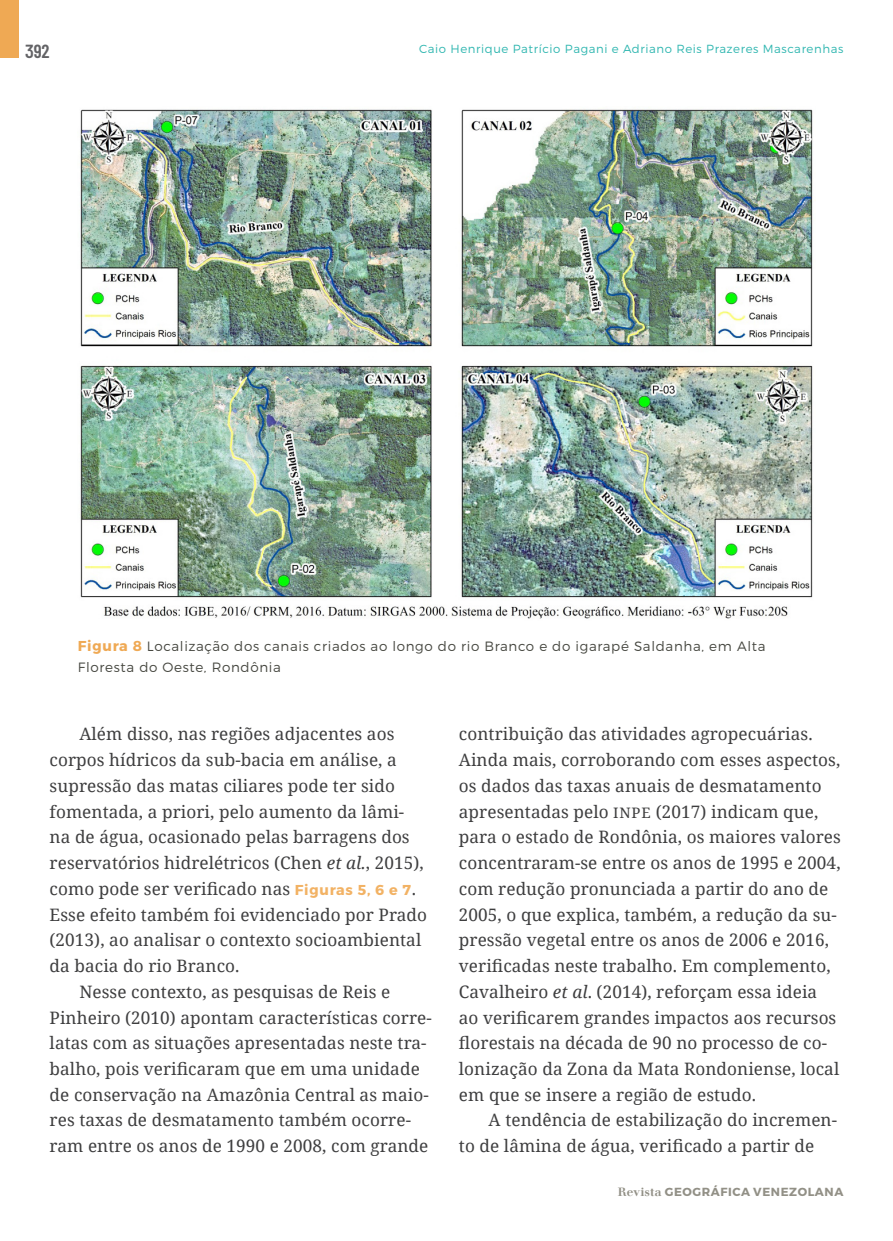
<style>
.page{position:relative;width:893px;height:1241px;background:#fff}
.page>*{position:absolute;margin:0;border:0;box-sizing:border-box;transform-origin:0 0}
.t1{font:600 18.9px "Barlow Condensed";color:#636366}
.t2{font:17.15px/25.7px "Noto Serif";letter-spacing:.005em;color:#3e3e3f}
.t3{font:300 13.47px/21px "Montserrat";letter-spacing:.05em;color:#474841}
.t4{font:300 11.72px "Montserrat";letter-spacing:.05em;color:#2fb6b0}
.t5{font:700 11.72px "Montserrat";letter-spacing:.05em;color:#929086}
.s1{font-weight:700;font-size:14.35px;color:#efa954}
.s2{font-style:italic}
.s3{font-family:"Montserrat";font-weight:700;font-size:14.35px;color:#f2b264}
.s4{font-size:14.35px}
.s5{font-family:"Walbaum Display";font-size:11.9px}
</style>
<div class="page">
<div style="left:0;top:0;width:18px;height:58px;background:#efa954"></div>
<img style="left:80px;top:109px;width:733px;height:510px">
<p class="t1" style="left:25px;top:39px;width:26px">392</p>
<p class="t4" style="left:419px;top:42px;width:426px">Caio Henrique Patrício Pagani e Adriano Reis Prazeres Mascarenhas</p>
<p class="t3" style="left:78px;top:635px;width:689px"><span class="s1">Figura 8</span> Localização dos canais criados ao longo do rio Branco e do igarapé Saldanha, em Alta<br>Floresta do Oeste, Rondônia</p>
<p class="t2" style="left:79px;top:720px;width:317px">Além disso, nas regiões adjacentes aos</p>
<p class="t2" style="left:50px;top:746px;width:349px">corpos hídricos da sub-bacia em análise, a</p>
<p class="t2" style="left:50px;top:772px;width:347px">supressão das matas ciliares pode ter sido</p>
<p class="t2" style="left:50px;top:797px;width:356px">fomentada, a priori, pelo aumento da lâmi-</p>
<p class="t2" style="left:50px;top:823px;width:362px">na de água, ocasionado pelas barragens dos</p>
<p class="t2" style="left:50px;top:849px;width:376px">reservatórios hidrelétricos (Chen <span class="s2">et al.</span>, 2015),</p>
<p class="t2" style="left:50px;top:875px;width:368px">como pode ser verificado nas <span class="s3">Figuras 5, 6 e 7</span>.</p>
<p class="t2" style="left:50px;top:900px;width:379px">Esse efeito também foi evidenciado por Prado</p>
<p class="t2" style="left:50px;top:926px;width:373px">(2013), ao analisar o contexto socioambiental</p>
<p class="t2" style="left:50px;top:952px;width:191px">da bacia do rio Branco.</p>
<p class="t2" style="left:79px;top:977px;width:312px">Nesse contexto, as pesquisas de Reis e</p>
<p class="t2" style="left:50px;top:1003px;width:384px">Pinheiro (2010) apontam características corre-</p>
<p class="t2" style="left:50px;top:1029px;width:378px">latas com as situações apresentadas neste tra-</p>
<p class="t2" style="left:50px;top:1055px;width:372px">balho, pois verificaram que em uma unidade</p>
<p class="t2" style="left:50px;top:1080px;width:381px">de conservação na Amazônia Central as maio-</p>
<p class="t2" style="left:50px;top:1106px;width:363px">res taxas de desmatamento também ocorre-</p>
<p class="t2" style="left:50px;top:1132px;width:380px">ram entre os anos de 1990 e 2008, com grande</p>
<p class="t2" style="left:459px;top:720px;width:383px">contribuição das atividades agropecuárias.<br>Ainda mais, corroborando com esses aspectos, os dados das taxas anuais de desmatamento apresentadas pelo <span class="s4">INPE</span> (2017) indicam que, para o estado de Rondônia, os maiores valores concentraram-se entre os anos de 1995 e 2004, com redução pronunciada a partir do ano de 2005, o que explica, também, a redução da su&shy;pressão vegetal entre os anos de 2006 e 2016, verificadas neste trabalho. Em complemento, Cavalheiro <span class="s2">et al</span>. (2014), reforçam essa ideia ao verificarem grandes impactos aos recursos florestais na década de 90 no processo de co&shy;lonização da Zona da Mata Rondoniense, local em que se insere a região de estudo.</p>
<p class="t2" style="left:459px;top:1106px;width:380px;text-indent:30px">A tendência de estabilização do incremen&shy;to de lâmina de água, verificado a partir de</p>
<p class="t5" style="left:618px;top:1184px;width:226px"><span class="s5">Revista</span> GEOGRÁFICA VENEZOLANA</p>
</div>
